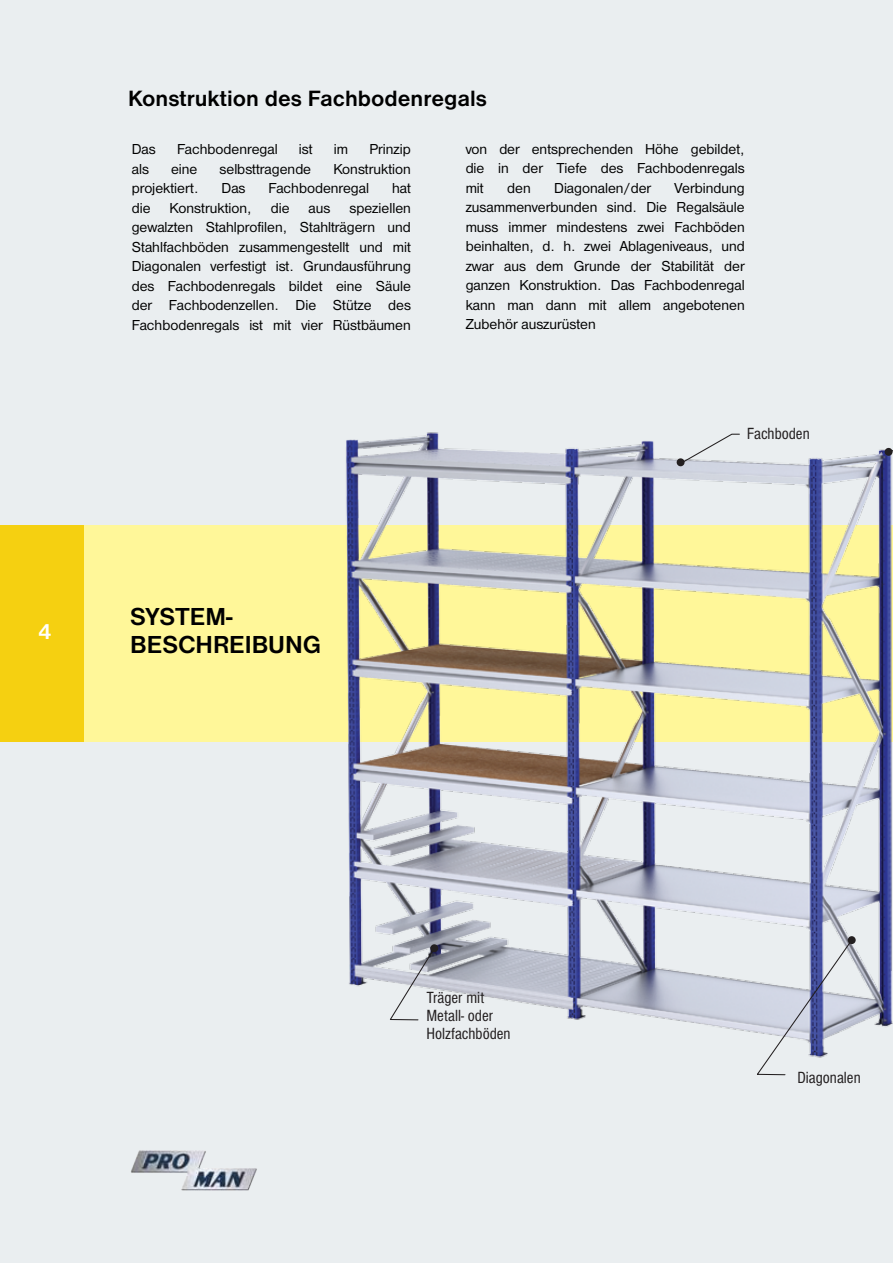
<style>
.page{position:relative;width:893px;height:1263px;background:#fff}
.page>*{position:absolute;margin:0;border:0;box-sizing:border-box;transform-origin:0 0}
.t1{font:700 25.5px/28.5px "Nimbus Sans DOT";color:#000}
.t2{font:700 22.95px "Nimbus Sans DOT";color:#000}
.t3{font:700 22.5px "Nimbus Sans DOT";color:#fff}
.t4{font:condensed 16.8px/18.1px "Nimbus Sans DOT";color:#231f20}
.t5{font:15px/19.5px "Nimbus Sans DOT";color:#000;text-align:justify}
</style>
<div class="page">
<img style="left:0;top:0;width:893px;height:1263px">
<div style="left:677px;top:458px;width:8px;height:8px;background:#231f20;border-radius:50%"></div>
<div style="left:430px;top:944px;width:8px;height:8px;background:#231f20;border-radius:50%"></div>
<svg style="left:680px;top:433px;width:60px;height:31px;background:#dce0e3"></svg>
<svg style="left:390px;top:947px;width:46px;height:74px;background:#ced1d6"></svg>
<div style="left:848px;top:936px;width:8px;height:8px;background:#231f20;border-radius:50%"></div>
<svg style="left:755px;top:939px;width:98px;height:137px;background:#cacfdc"></svg>
<div style="left:885px;top:448px;width:7px;height:8px;background:#231f20;border-radius:50%"></div>
<svg style="left:888px;top:423px;width:5px;height:31px"></svg>
<img style="left:126px;top:1146px;width:136px;height:49px">
<h3 class="t3" style="left:38px;top:618px;width:15px">4</h3>
<h2 class="t2" style="left:128px;top:86px;width:360px">Konstruktion des Fachbodenregals</h2>
<p class="t5" style="left:466px;top:139px;width:281px">von der entsprechenden Höhe gebildet, die in der Tiefe des Fachbodenregals mit</p>
<p class="t5" style="left:132px;top:140px;width:25px">Das</p>
<p class="t5" style="left:177px;top:140px;width:102px">Fachbodenregal</p>
<p class="t5" style="left:299px;top:140px;width:15px">ist</p>
<p class="t5" style="left:334px;top:140px;width:16px">im</p>
<p class="t5" style="left:369px;top:140px;width:43px">Prinzip</p>
<p class="t5" style="left:132px;top:159px;width:19px">als</p>
<p class="t5" style="left:171px;top:159px;width:28px">eine</p>
<p class="t5" style="left:220px;top:159px;width:93px">selbsttragende</p>
<p class="t5" style="left:333px;top:159px;width:79px">Konstruktion</p>
<p class="t5" style="left:132px;top:179px;width:68px">projektiert.</p>
<p class="t5" style="left:222px;top:179px;width:25px">Das</p>
<p class="t5" style="left:268px;top:179px;width:102px">Fachbodenregal</p>
<p class="t5" style="left:392px;top:179px;width:20px">hat</p>
<p class="t5" style="left:132px;top:198px;width:20px">die</p>
<p class="t5" style="left:170px;top:198px;width:84px">Konstruktion,</p>
<p class="t5" style="left:271px;top:198px;width:20px">die</p>
<p class="t5" style="left:309px;top:198px;width:23px">aus</p>
<p class="t5" style="left:507px;top:178px;width:25px">den</p>
<p class="t5" style="left:554px;top:178px;width:98px">Diagonalen/der</p>
<p class="t5" style="left:466px;top:178px;width:281px;text-indent:209px">Verbindung zusammenverbunden sind. Die Regalsäule muss immer mindestens zwei Fachböden beinhalten, d. h. zwei Ablageniveaus, und zwar aus dem Grunde der Stabilität der ganzen Konstruktion. Das Fachbodenregal kann man dann mit allem angebotenen Zubehör auszurüsten</p>
<p class="t5" style="left:132px;top:198px;width:281px;text-indent:218px">speziellen gewalzten Stahlprofilen, Stahlträgern und Stahlfachböden zusammengestellt und mit Diagonalen verfestigt ist. Grundausführung des Fachbodenregals bildet eine Säule der Fachbodenzellen. Die Stütze des Fachbodenregals ist mit vier Rüstbäumen</p>
<h1 class="t1" style="left:130px;top:602px;width:192px">SYSTEM-<br>BESCHREIBUNG</h1>
<p class="t4" style="left:747px;top:425px;width:64px">Fachboden</p>
<p class="t4" style="left:426px;top:988px;width:86px">Träger mit<br>Metall- oder<br>Holzfachböden</p>
<p class="t4" style="left:797px;top:1069px;width:65px">Diagonalen</p>
</div>
